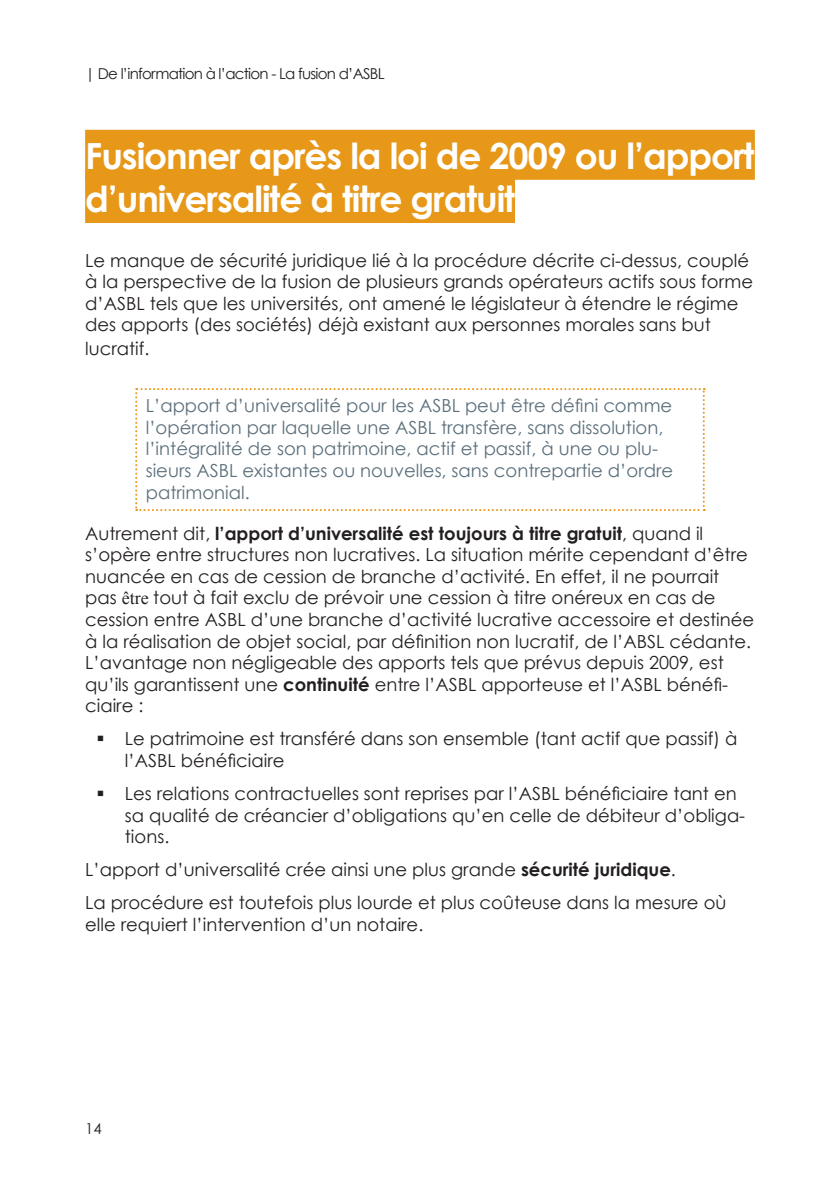
<style>
.page{position:relative;width:840px;height:1191px;background:#fff}
.page>*{position:absolute;margin:0;border:0;box-sizing:border-box;transform-origin:0 0}
.t1{font:700 36px/43.2px "Century Gothic";letter-spacing:-.03em;color:#fff}
.t2{font:18px/21.6px "Century Gothic";color:#231f20}
.t3{font:18px/21.6px "Century Gothic";color:#5b6f7b}
.t4{font:15px "Century Gothic";letter-spacing:-.05em;color:#231f20}
.s1{font-weight:700}
.s2{font-family:"Times New Roman"}
</style>
<div class="page">
<div style="left:85px;top:130px;width:669px;height:50px;background:#e89818"></div>
<div style="left:85px;top:173px;width:429px;height:50px;background:#e89818"></div>
<svg style="left:135px;top:388px;width:569px;height:123px"></svg>
<p class="t4" style="left:85px;top:65px;width:301px">| De l’information à l’action - La fusion d’ASBL</p>
<h1 class="t1" style="left:85px;top:133px;width:670px">Fusionner après la loi de 2009 ou l’apport d’universalité à titre gratuit</h1>
<p class="t2" style="left:85px;top:249px;width:669px">Le manque de sécurité juridique lié à la procédure décrite ci-dessus, couplé à la perspective de la fusion de plusieurs grands opérateurs actifs sous forme d’ASBL tels que les universités, ont amené le législateur à étendre le régime des apports (des sociétés) déjà existant aux personnes morales sans but</p>
<p class="t2" style="left:85px;top:338px;width:66px">lucratif.</p>
<p class="t3" style="left:146px;top:394px;width:528px">L’apport d’universalité pour les ASBL peut être défini comme l’opération par laquelle une ASBL transfère, sans dissolution, l’intégralité de son patrimoine, actif et passif, à une ou plu&shy;sieurs ASBL existantes ou nouvelles, sans contrepartie d’ordre patrimonial.</p>
<p class="t2" style="left:85px;top:522px;width:670px">Autrement dit, <span class="s1">l’apport d’universalité est toujours à titre gratuit</span>, quand il s’opère entre structures non lucratives. La situation mérite cependant d’être nuancée en cas de cession de branche d’activité. En effet, il ne pourrait pas <span class="s2">être</span> tout à fait exclu de prévoir une cession à titre onéreux en cas de cession entre ASBL d’une branche d’activité lucrative accessoire et destinée à la réalisation de objet social, par définition non lucratif, de l’ABSL cédante.<br>L’avantage non négligeable des apports tels que prévus depuis 2009, est qu’ils garantissent une <span class="s1">continuité</span> entre l’ASBL apporteuse et l’ASBL bénéfi&shy;ciaire :</p>
<p class="t2" style="left:125px;top:728px;width:613px;text-indent:-28px">▪ Le patrimoine est transféré dans son ensemble (tant actif que passif) à l’ASBL bénéficiaire</p>
<p class="t2" style="left:125px;top:782px;width:621px;text-indent:-28px">▪ Les relations contractuelles sont reprises par l’ASBL bénéficiaire tant en sa qualité de créancier d’obligations qu’en celle de débiteur d’obliga&shy;tions.</p>
<p class="t2" style="left:85px;top:853px;width:642px;line-height:33px">L’apport d’universalité crée ainsi une plus grande <span class="s1">sécurité juridique</span>.<br>La procédure est toutefois plus lourde et plus coûteuse dans la mesure où</p>
<p class="t2" style="left:85px;top:913px;width:339px">elle requiert l’intervention d’un notaire.</p>
<p class="t4" style="left:85px;top:1119px;width:18px">14</p>
</div>
